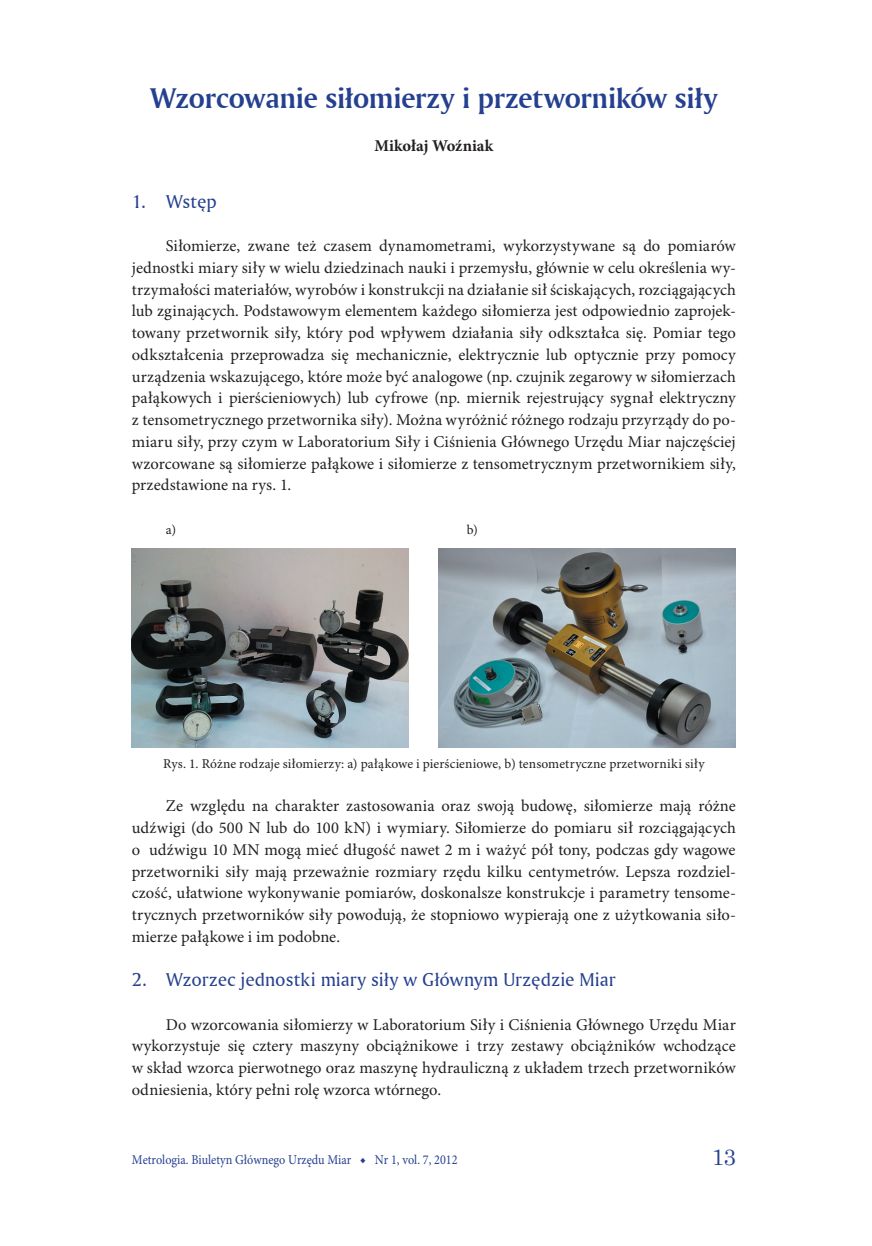
<style>
.page{position:relative;width:872px;height:1246px;background:#fff}
.page>*{position:absolute;margin:0;border:0;box-sizing:border-box;transform-origin:0 0}
.t1{font:30px "Amerigo L2 Bold A";letter-spacing:-.005em;color:#25408f}
.t2{font:22.5px "Century Schoolbook";color:#25408f}
.t3{font:19.5px "Amerigo L2 Roman A";color:#25408f}
.t4{font:16.5px/21.8px "Minion Pro";letter-spacing:.005em;color:#231f20;text-align:justify}
.t5{font:700 16.5px "Minion Pro";color:#231f20}
.t6{font:13.5px "Minion Pro";letter-spacing:.01em;color:#231f20}
.t7{font:13.5px "Minion Pro";color:#25408f;scale:.9 1}
</style>
<div class="page">
<img style="left:132px;top:548px;width:276px;height:200px">
<img style="left:438px;top:548px;width:298px;height:199px">
<h1 class="t1" style="left:150px;top:80px;width:569px">Wzorcowanie siłomierzy i przetworników siły</h1>
<p class="t5" style="left:374px;top:135px;width:120px">Mikołaj Woźniak</p>
<p class="t3" style="left:132px;top:189px;width:86px">1. Wstęp</p>
<p class="t4" style="left:132px;top:236px;width:605px;text-indent:34px">Siłomierze, zwane też czasem dynamometrami, wykorzystywane są do pomiarów jednostki miary siły w wielu dziedzinach nauki i przemysłu, głównie w celu określenia wy&shy;trzymałości materiałów, wyrobów i konstrukcji na działanie sił ściskających, rozciągających lub zginających. Podstawowym elementem każdego siłomierza jest odpowiednio zaprojek&shy;towany przetwornik siły, który pod wpływem działania siły odkształca się. Pomiar tego odkształcenia przeprowadza się mechanicznie, elektrycznie lub optycznie przy pomocy urządzenia wskazującego, które może być analogowe (np. czujnik zegarowy w siłomierzach pałąkowych i pierścieniowych) lub cyfrowe (np. miernik rejestrujący sygnał elektryczny z tensometrycznego przetwornika siły). Można wyróżnić różnego rodzaju przyrządy do po&shy;miaru siły, przy czym w Laboratorium Siły i Ciśnienia Głównego Urzędu Miar najczęściej wzorcowane są siłomierze pałąkowe i siłomierze z tensometrycznym przetwornikiem siły, przedstawione na rys. 1.</p>
<p class="t6" style="left:166px;top:521px;width:12px">a)</p>
<p class="t6" style="left:467px;top:521px;width:13px">b)</p>
<p class="t6" style="left:163px;top:755px;width:543px">Rys. 1. Różne rodzaje siłomierzy: a) pałąkowe i pierścieniowe, b) tensometryczne przetworniki siły</p>
<p class="t4" style="left:132px;top:796px;width:605px;text-indent:34px">Ze względu na charakter zastosowania oraz swoją budowę, siłomierze mają różne udźwigi (do 500 N lub do 100 kN) i wymiary. Siłomierze do pomiaru sił rozciągających o udźwigu 10 MN mogą mieć długość nawet 2 m i ważyć pół tony, podczas gdy wagowe przetworniki siły mają przeważnie rozmiary rzędu kilku centymetrów. Lepsza rozdziel&shy;czość, ułatwione wykonywanie pomiarów, doskonalsze konstrukcje i parametry tensome&shy;trycznych przetworników siły powodują, że stopniowo wypierają one z użytkowania siło&shy;mierze pałąkowe i im podobne.</p>
<p class="t3" style="left:132px;top:968px;width:485px">2. Wzorzec jednostki miary siły w Głównym Urzędzie Miar</p>
<p class="t4" style="left:132px;top:1014px;width:605px;text-indent:34px">Do wzorcowania siłomierzy w Laboratorium Siły i Ciśnienia Głównego Urzędu Miar wykorzystuje się cztery maszyny obciążnikowe i trzy zestawy obciążników wchodzące w skład wzorca pierwotnego oraz maszynę hydrauliczną z układem trzech przetworników odniesienia, który pełni rolę wzorca wtórnego.</p>
<p class="t7" style="left:132px;top:1152px;width:363px">Metrologia. Biuletyn Głównego Urzędu Miar ◆ Nr 1, vol. 7, 2012</p>
<h2 class="t2" style="left:711px;top:1143px;width:26px">13</h2>
</div>
